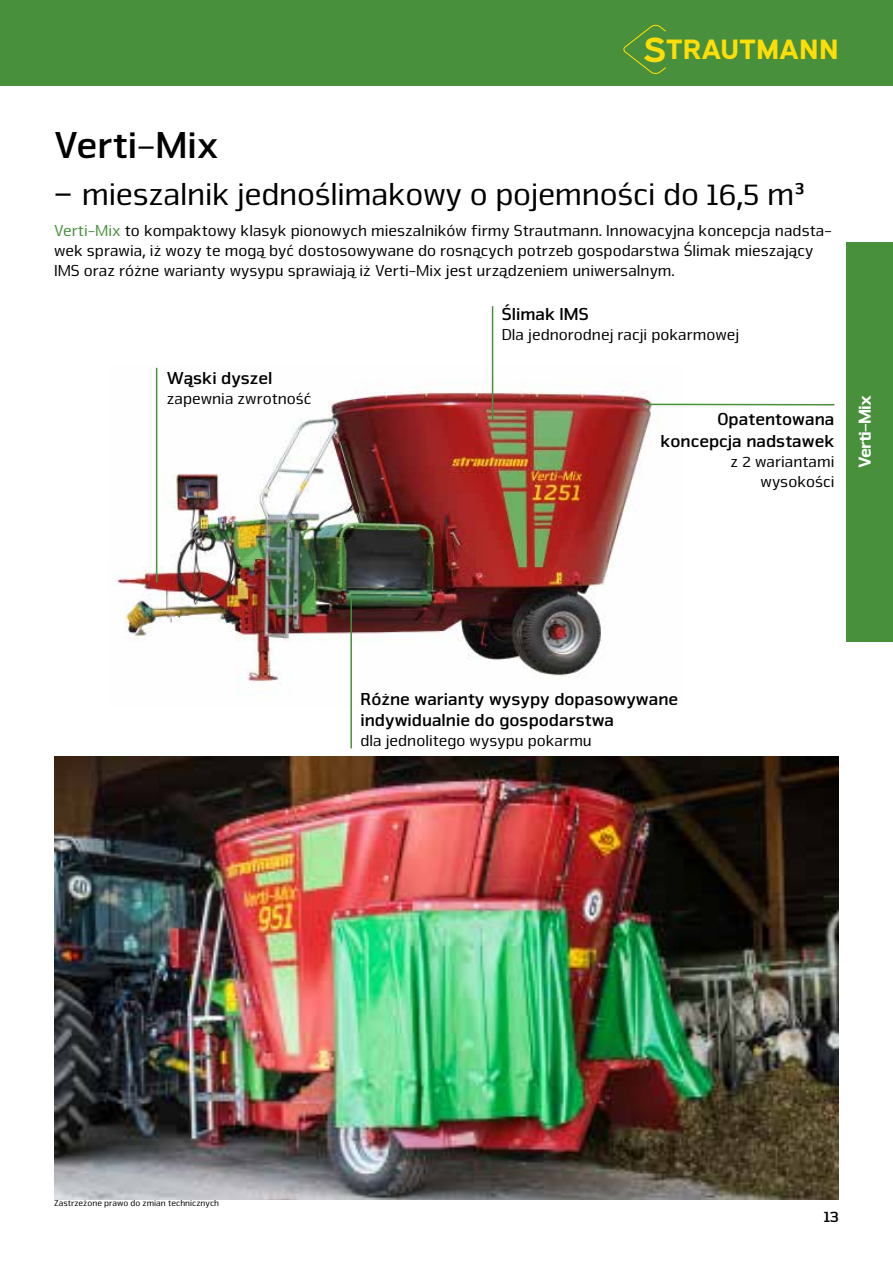
<style>
.page{position:relative;width:893px;height:1263px;background:#fff}
.page>*{position:absolute;margin:0;border:0;box-sizing:border-box;transform-origin:0 0}
.t1{font:700 39px "Nuri Pro";color:#000}
.t2{font:33px "Nuri Pro";letter-spacing:-.01em;color:#000}
.t3{font:700 28.05px "Expressway Rg";color:#ffdd06}
.t4{font:700 18px/21.6px "Nuri Pro";color:#000;text-align:right}
.t5{font:900 18px "Nuri Pro";letter-spacing:-.05em;color:#fff}
.t6{font:16.5px/19.8px "Nuri Pro";color:#000}
.t7{font:700 16.5px "Nuri Pro";color:#000}
.t8{font:9px "Nuri Pro";color:#000}
.s1{font-size:35.1px}
.s2{font-weight:700;font-size:39px}
.s3{color:#48903c}
</style>
<div class="page">
<div style="left:0;top:0;width:893px;height:86px;background:#48903c"></div>
<svg style="left:623px;top:24px;width:43px;height:50px"></svg>
<div style="left:846px;top:242px;width:47px;height:400px;background:#48903c"></div>
<img style="left:115px;top:366px;width:567px;height:330px">
<img style="left:54px;top:757px;width:785px;height:442px">
<hr style="left:156px;top:368px;width:1px;height:215px;background:#48903c">
<hr style="left:492px;top:306px;width:1px;height:114px;background:#48903c">
<hr style="left:644px;top:404px;width:190px;height:1px;background:#48903c">
<hr style="left:350px;top:596px;width:2px;height:152px;background:#48903c">
<h3 class="t3" style="left:643px;top:27px;width:197px"><span class="s1">S</span>TRAUTMANN</h3>
<h1 class="t1" style="left:54px;top:122px;width:166px">Verti-Mix</h1>
<h2 class="t2" style="left:54px;top:175px;width:753px"><span class="s2">-</span> mieszalnik jednoślimakowy o pojemności do 16,5 m³</h2>
<p class="t6" style="left:54px;top:221px;width:779px"><span class="s3">Verti-Mix</span> to kompaktowy klasyk pionowych mieszalników firmy Strautmann. Innowacyjna koncepcja nadsta&shy;wek sprawia, iż wozy te mogą być dostosowywane do rosnących potrzeb gospodarstwa Ślimak mieszający<br>IMS oraz różne warianty wysypu sprawiają iż Verti-Mix jest urządzeniem uniwersalnym.</p>
<p class="t4" style="left:167px;top:367px;width:107px">Wąski dyszel</p>
<p class="t6" style="left:167px;top:389px;width:146px">zapewnia zwrotność</p>
<p class="t4" style="left:502px;top:303px;width:88px">Ślimak IMS</p>
<p class="t6" style="left:502px;top:325px;width:239px">Dla jednorodnej racji pokarmowej</p>
<p class="t4" style="left:660px;top:409px;width:176px">Opatentowana koncepcja nadstawek</p>
<p class="t6" style="left:731px;top:452px;width:105px;text-align:right">z 2 wariantami wysokości</p>
<p class="t5" style="left:854px;top:468px;width:75px;rotate:-90deg">Verti-Mix</p>
<p class="t4" style="left:360px;top:688px;width:319px;text-align:left">Różne warianty wysypy dopasowywane indywidualnie do gospodarstwa</p>
<p class="t6" style="left:360px;top:731px;width:233px">dla jednolitego wysypu pokarmu</p>
<p class="t8" style="left:54px;top:1198px;width:167px">Zastrzeżone prawo do zmian technicznych</p>
<p class="t7" style="left:824px;top:1206px;width:17px">13</p>
</div>
